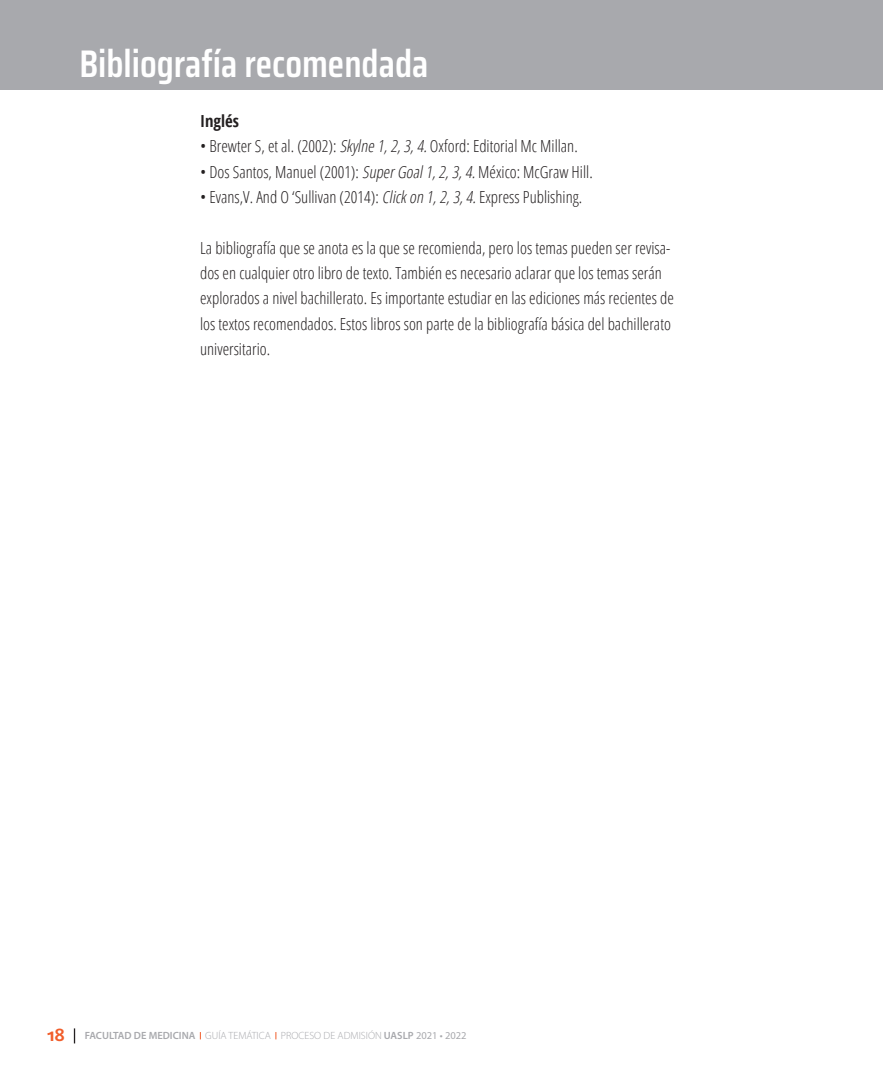
<style>
.page{position:relative;width:883px;height:1071px;background:#fff}
.page>*{position:absolute;margin:0;border:0;box-sizing:border-box;transform-origin:0 0}
.t1{font:600 38.5px "Saira Condensed";color:#fff}
.t2{font:300 condensed 16.62px/25.4px "Open Sans";color:#231f20}
.t3{font:700 condensed 16.62px "Open Sans";color:#231f20}
.t4{font:300 10.5px "Myriad Pro";color:#a8a9ad}
.s1{font-style:italic}
.s2{font-family:"Daxline Pro";font-weight:700;font-size:17.5px;color:#f15d2a}
.s3{font-weight:600}
.s4{font-weight:400}
</style>
<div class="page">
<svg style="left:74px;top:1028px;width:1px;height:15px"></svg>
<div style="left:0;top:0;width:883px;height:89px;background:#a8a9ad"></div>
<h1 class="t1" style="left:79px;top:34px;width:350px">Bibliografía recomendada</h1>
<p class="t3" style="left:200px;top:109px;width:40px">Inglés</p>
<p class="t2" style="left:200px;top:133px;width:379px">• Brewter S, et al. (2002): <span class="s1">Skylne1,2,3,4.</span>Oxford: Editorial Mc Millan.</p>
<p class="t2" style="left:200px;top:158px;width:394px">• Dos Santos, Manuel (2001): <span class="s1">SuperGoal1,2,3,4.</span>México: McGraw Hill.</p>
<p class="t2" style="left:200px;top:184px;width:384px">• Evans,V. And O ‘Sullivan (2014): <span class="s1">Clickon 1,2,3,4.</span>Express Publishing.</p>
<p class="t2" style="left:200px;top:234px;width:475px">La bibliografía que se anota es la que se recomienda, pero los temas pueden ser revisa&shy;dos en cualquier otro libro de texto. También es necesario aclarar que los temas serán explorados a nivel bachillerato. Es importante estudiar en las ediciones más recientes de los textos recomendados. Estos libros son parte de la bibliografía básica del bachillerato universitario.</p>
<p class="t4" style="left:47px;top:1030px;width:421px"><span class="s2">18</span> <span class="s3">FACULTAD DE MEDICINA</span> GUÍA TEMÁTICA PROCESO DE ADMISIÓN <span class="s3">UASLP</span> <span class="s4">2021 • 2022</span></p>
</div>
